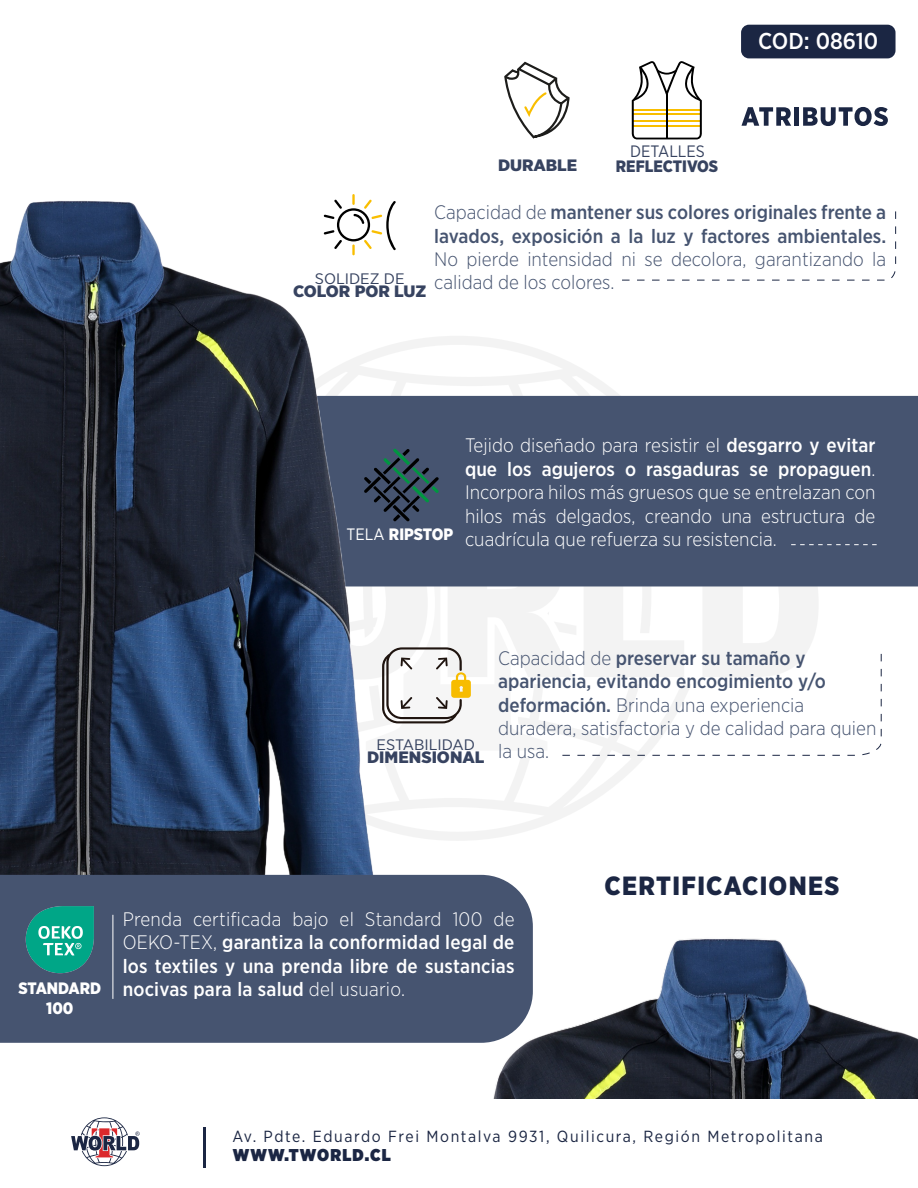
<style>
.page{position:relative;width:918px;height:1188px;background:#fff}
.page>*{position:absolute;margin:0;border:0;box-sizing:border-box;transform-origin:0 0}
.t1{font:900 26.4px "Gotham Narrow";letter-spacing:.05em;color:#1b2643}
.t2{font:500 22.95px "Gotham Narrow";color:#fff}
.t3{font:300 19.5px/23.4px "Gotham Narrow";color:#fff;text-align:justify}
.t4{font:300 19.5px/23.4px "Gotham Narrow";color:#465470}
.t5{font:500 19.5px "Gotham Narrow";letter-spacing:.01em;color:#fff}
.t6{font:500 19.5px/23.4px "Gotham Narrow";color:#465470}
.t7{font:900 17.1px "Gotham Narrow";letter-spacing:.07em;color:#1b2643}
.t8{font:900 16.5px "Gotham Narrow";color:#374360;scale:1.11 1}
.t9{font:900 16.5px "Gotham Narrow";color:#fff}
.t10{font:900 16.5px "Gotham Narrow";color:#374360}
.t11{font:16.5px "Gotham Narrow";color:#374360}
.t12{font:16.05px "Gotham Narrow";letter-spacing:.1em;color:#1b2643}
.t13{font:15.15px "Gotham Narrow";color:#374360;scale:1.11 1}
.s1{font-weight:300}
.s2{font-weight:400}
.s3{font-weight:500}
.s4{font-weight:900;font-size:16.5px}
</style>
<div class="page">
<div style="left:741px;top:25px;width:155px;height:33px;background:#1b2643;border-radius:8px"></div>
<svg style="left:622px;top:211px;width:274px;height:70px"></svg>
<svg style="left:504px;top:61px;width:66px;height:78px"></svg>
<div style="left:453px;top:396px;width:465px;height:190px;background:#465470"></div>
<img style="left:453px;top:874px;width:465px;height:225px">
<svg style="left:741px;top:107px;width:50px;height:19px"></svg>
<div style="left:794px;top:107px;width:5px;height:19px;background:#1b2643"></div>
<svg style="left:803px;top:107px;width:85px;height:19px"></svg>
<svg style="left:632px;top:61px;width:70px;height:78px"></svg>
<hr style="left:666px;top:94px;width:2px;height:45px;background:#000">
<img style="left:0;top:194px;width:453px;height:681px">
<div style="left:0;top:875px;width:533px;height:168px;background:#465470"></div>
<img style="left:23px;top:907px;width:73px;height:77px">
<hr style="left:113px;top:915px;width:1px;height:84px;background:#fff">
<svg style="left:113px;top:449px;width:769px;height:307px"></svg>
<hr style="left:203px;top:1128px;width:2px;height:40px;background:#1b2643">
<svg style="left:71px;top:1117px;width:69px;height:49px"></svg>
<p class="t2" style="left:758px;top:27px;width:122px">COD: 08610</p>
<p class="t8" style="left:498px;top:154px;width:73px">DURABLE</p>
<p class="t11" style="left:630px;top:141px;width:76px">DETALLES</p>
<p class="t10" style="left:616px;top:155px;width:104px">REFLECTIVOS</p>
<p class="t13" style="left:315px;top:269px;width:82px">SOLIDEZ DE</p>
<p class="t8" style="left:293px;top:281px;width:122px">COLOR POR LUZ</p>
<p class="t6" style="left:434px;top:200px;width:453px"><span class="s1">Capacidad de</span> mantener sus colores originales frente a lavados, exposición a la luz y factores ambientales.</p>
<p class="t4" style="left:434px;top:247px;width:453px">No pierde intensidad ni se decolora, garantizando la calidad de los colores.</p>
<p class="t9" style="left:347px;top:523px;width:108px"><span class="s2">TELA</span> RIPSTOP</p>
<p class="t3" style="left:465px;top:433px;width:412px">Tejido diseñado para resistir el <span class="s3">desgarro y evitar que los agujeros o rasgaduras se propaguen</span>.<br>Incorpora hilos más gruesos que se entrelazan con hilos más delgados, creando una estructura de cuadrícula que refuerza su resistencia.</p>
<p class="t13" style="left:377px;top:735px;width:90px">ESTABILIDAD</p>
<p class="t8" style="left:367px;top:747px;width:107px">DIMENSIONAL</p>
<p class="t4" style="left:498px;top:646px;width:380px">Capacidad de <span class="s3">preservar su tamaño y apariencia, evitando encogimiento y/o deformación.</span> Brinda una experiencia duradera, satisfactoria y de calidad para quien la usa.</p>
<h1 class="t1" style="left:605px;top:869px;width:236px">CERTIFICACIONES</h1>
<p class="t3" style="left:123px;top:907px;width:393px">Prenda certificada bajo el Standard 100 de</p>
<p class="t5" style="left:123px;top:930px;width:393px"><span class="s1">OEKO-TEX,</span> garantiza la conformidad legal de</p>
<p class="t5" style="left:123px;top:954px;width:393px">los textiles y una prenda libre de sustancias</p>
<p class="t5" style="left:19px;top:977px;width:388px"><span class="s4">STANDARD</span> nocivas para la salud <span class="s1">del usuario.</span></p>
<p class="t9" style="left:46px;top:997px;width:29px">100</p>
<p class="t12" style="left:232px;top:1126px;width:592px">Av. Pdte. Eduardo Frei Montalva 9931, Quilicura, Región Metropolitana</p>
<p class="t7" style="left:233px;top:1143px;width:160px">WWW.TWORLD.CL</p>
</div>
